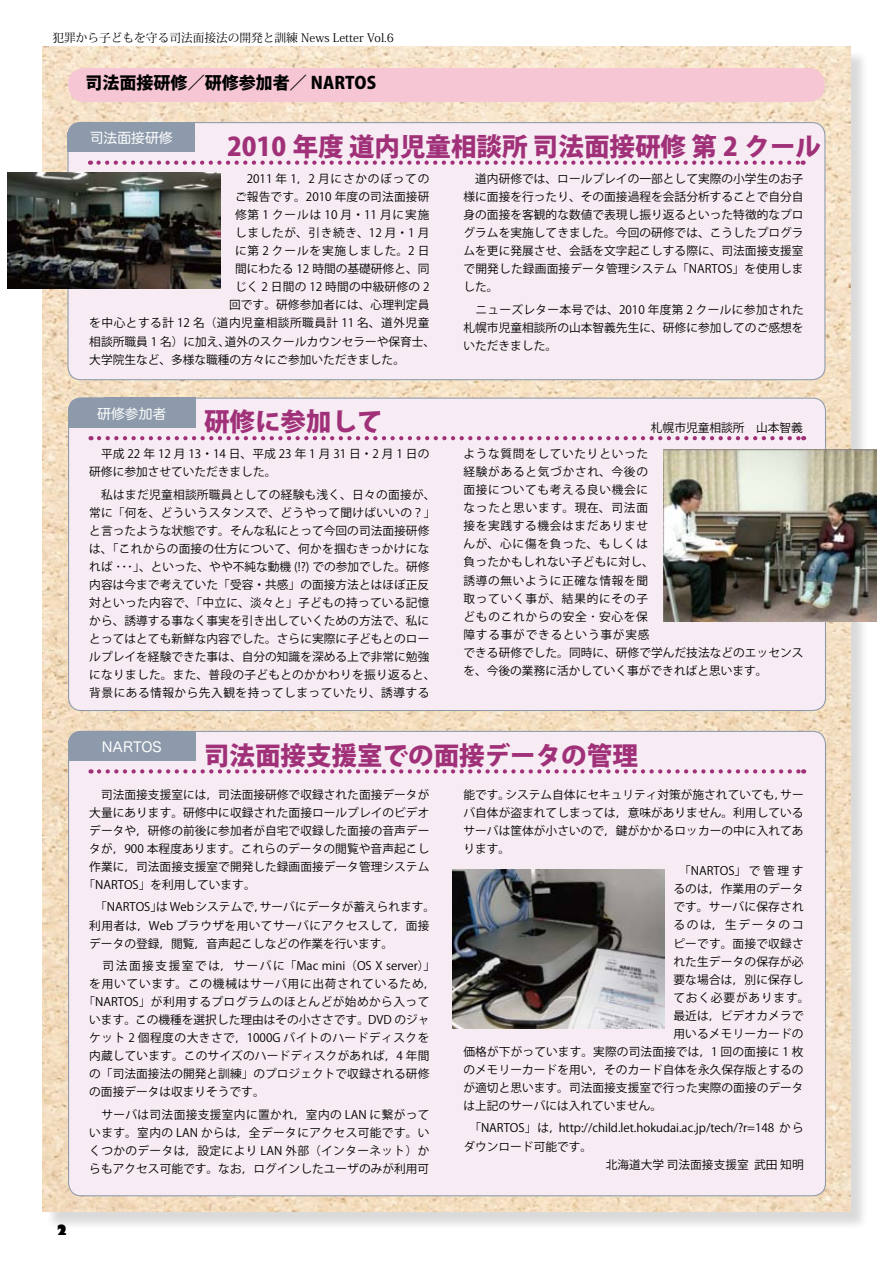
<style>
.page{position:relative;width:893px;height:1263px;background:#fff}
.page>*{position:absolute;margin:0;border:0;box-sizing:border-box;transform-origin:0 0}
.t1{font:800 25.5px "Koz Go Pro";color:#a03179}
.t2{font:800 16.95px "Koz Go Pro";color:#000}
.t3{font:13.8px "Hira Maru Pro W4";color:#fff}
.t4{font:800 13.8px "Gill Sans";color:#000}
.t5{font:11.7px/18px "Koz Go Pro";letter-spacing:.005em;color:#000;text-align:justify}
.t6{font:11.7px/18px "Koz Go Pro";letter-spacing:.055em;color:#000}
.t7{font:11.7px "Koz Go Pro";letter-spacing:.065em;color:#000}
.t8{font:11.7px "Koz Min Pro";color:#000}
.t9{font:11.7px "Koz Go Pro";letter-spacing:.035em;color:#000}
.t10{font:11.7px "Koz Go Pro";letter-spacing:.045em;color:#000}
.t11{font:11.7px "Koz Go Pro";letter-spacing:.04em;color:#000}
.t12{font:11.7px "Koz Go Pro";letter-spacing:.07em;color:#000}
.t13{font:11.7px "Koz Go Pro";letter-spacing:.075em;color:#000}
.t14{font:11.7px "Koz Go Pro";letter-spacing:.145em;color:#000}
</style>
<div class="page">
<div style="left:45px;top:49px;width:824px;height:1181px;background:#000;opacity:.25"></div>
<img style="left:43px;top:47px;width:807px;height:1165px">
<div style="left:68px;top:123px;width:757px;height:257px;background:#f7ecf4;border-radius:13px"></div>
<div style="left:68px;top:68px;width:757px;height:34px;background:#f7c6d5;border-radius:17px"></div>
<svg style="left:98px;top:161px;width:706px;height:4px"></svg>
<div style="left:69px;top:731px;width:756px;height:465px;background:#f7ecf4;border-radius:13px"></div>
<svg style="left:99px;top:769px;width:705px;height:4px"></svg>
<div style="left:68px;top:122px;width:127px;height:30px;background:#8d9aab;border-radius:13px"></div>
<div style="left:68px;top:133px;width:127px;height:19px;background:#8d9aab"></div>
<div style="left:68px;top:731px;width:128px;height:30px;background:#8d9aab;border-radius:13px"></div>
<div style="left:68px;top:741px;width:128px;height:20px;background:#8d9aab"></div>
<div style="left:69px;top:398px;width:756px;height:312px;background:#f7ecf4;border-radius:13px"></div>
<svg style="left:99px;top:436px;width:705px;height:4px"></svg>
<div style="left:68px;top:398px;width:128px;height:29px;background:#8d9aab;border-radius:13px"></div>
<div style="left:68px;top:408px;width:128px;height:19px;background:#8d9aab"></div>
<img style="left:7px;top:172px;width:213px;height:116px">
<img style="left:663px;top:449px;width:213px;height:172px">
<img style="left:452px;top:870px;width:213px;height:159px">
<p class="t8" style="left:52px;top:29px;width:343px">犯罪から子どもを守る司法面接法の開発と訓練 News Letter Vol.6</p>
<h2 class="t2" style="left:86px;top:72px;width:292px">司法面接研修／研修参加者／ NARTOS</h2>
<p class="t3" style="left:90px;top:126px;width:84px">司法面接研修</p>
<h1 class="t1" style="left:227px;top:130px;width:595px">2010 年度 道内児童相談所 司法面接研修 第 2 クール</h1>
<p class="t7" style="left:235px;top:171px;width:196px">　2011 年 1，2 月にさかのぼっての</p>
<p class="t5" style="left:235px;top:188px;width:196px">ご報告です。2010 年度の司法面接研</p>
<p class="t13" style="left:235px;top:207px;width:196px">修第 1 クールは 10 月・11 月に実施</p>
<p class="t6" style="left:235px;top:224px;width:196px">しましたが、引き続き、12 月・1 月</p>
<p class="t12" style="left:235px;top:243px;width:196px">に第 2 クールを実施しました。2 日</p>
<p class="t5" style="left:235px;top:260px;width:196px">間にわたる 12 時間の基礎研修と、同</p>
<p class="t5" style="left:235px;top:278px;width:196px">じく 2 日間の 12 時間の中級研修の 2</p>
<p class="t5" style="left:229px;top:296px;width:202px">回です。研修参加者には、心理判定員</p>
<p class="t11" style="left:89px;top:316px;width:342px">を中心とする計 12 名（道内児童相談所職員計 11 名、道外児童</p>
<p class="t5" style="left:89px;top:333px;width:348px">相談所職員 1 名）に加え、道外のスクールカウンセラーや保育士、</p>
<p class="t5" style="left:89px;top:351px;width:317px">大学院生など、多様な職種の方々にご参加いただきました。</p>
<p class="t3" style="left:97px;top:402px;width:71px">研修参加者</p>
<h1 class="t1" style="left:204px;top:405px;width:180px">研修に参加して</h1>
<p class="t5" style="left:89px;top:445px;width:342px">　平成 22 年 12 月 13・14 日、平成 23 年 1 月 31 日・2 月 1 日の研修に参加させていただきました。</p>
<p class="t5" style="left:89px;top:485px;width:348px;text-align:left">　私はまだ児童相談所職員としての経験も浅く、日々の面接が、常に「何を、どういうスタンスで、どうやって聞けばいいの？」と言ったような状態です。そんな私にとって今回の司法面接研修は、「これからの面接の仕方について、何かを掴むきっかけになれば･･･」、といった、やや不純な動機 (!?) での参加でした。研修内容は今まで考えていた「受容・共感」の面接方法とはほぼ正反対といった内容で、「中立に、淡々と」子どもの持っている記憶から、誘導する事なく事実を引き出していくための方法で、私にとってはとても新鮮な内容でした。さらに実際に子どもとのロールプレイを経験できた事は、自分の知識を深める上で非常に勉強になりました。また、普段の子どもとのかかわりを振り返ると、背景にある情報から先入観を持ってしまっていたり、誘導する</p>
<p class="t5" style="left:463px;top:170px;width:342px">　道内研修では、ロールプレイの一部として実際の小学生のお子様に面接を行ったり、その面接過程を会話分析することで自分自身の面接を客観的な数値で表現し振り返るといった特徴的なプログラムを実施してきました。今回の研修では、こうしたプログラムを更に発展させ、会話を文字起こしする際に、司法面接支援室で開発した録画面接データ管理システム「NARTOS」を使用しました。</p>
<p class="t5" style="left:463px;top:301px;width:342px">　ニューズレター本号では、2010 年度第 2 クールに参加された札幌市児童相談所の山本智義先生に、研修に参加してのご感想をいただきました。</p>
<p class="t5" style="left:651px;top:419px;width:154px">札幌市児童相談所　山本智義</p>
<p class="t6" style="left:463px;top:445px;width:342px">ような質問をしていたりといった<br>経験があると気づかされ、今後の<br>面接についても考える良い機会に<br>なったと思います。現在、司法面<br>接を実践する機会はまだありませ<br>んが、心に傷を負った、もしくは<br>負ったかもしれない子どもに対し、<br>誘導の無いように正確な情報を聞<br>取っていく事が、結果的にその子<br>どものこれからの安全･安心を保<br>障する事ができるという事が実感<br>できる研修でした。同時に、研修で学んだ技法などのエッセンスを、今後の業務に活かしていく事ができればと思います。</p>
<p class="t3" style="left:102px;top:735px;width:62px">NARTOS</p>
<h1 class="t1" style="left:204px;top:739px;width:435px">司法面接支援室での面接データの管理</h1>
<p class="t4" style="left:56px;top:1221px;width:13px">2</p>
<p class="t5" style="left:89px;top:786px;width:342px">　司法面接支援室には，司法面接研修で収録された面接データが</p>
<p class="t5" style="left:89px;top:804px;width:342px">大量にあります。研修中に収録された面接ロールプレイのビデオ</p>
<p class="t5" style="left:89px;top:822px;width:342px">データや，研修の前後に参加者が自宅で収録した面接の音声デー</p>
<p class="t5" style="left:89px;top:840px;width:342px">タが，900 本程度あります。これらのデータの閲覧や音声起こし</p>
<p class="t5" style="left:89px;top:858px;width:342px">作業に，司法面接支援室で開発した録画面接データ管理システム</p>
<p class="t5" style="left:83px;top:876px;width:174px">「NARTOS」を利用しています。</p>
<p class="t5" style="left:89px;top:898px;width:348px;text-align:left">　「NARTOS」は Web システムで，サーバにデータが蓄えられます。利用者は，Web ブラウザを用いてサーバにアクセスして，面接データの登録，閲覧，音声起こしなどの作業を行います。</p>
<p class="t7" style="left:89px;top:958px;width:348px">　司法面接支援室では，サーバに「Mac mini（OS X server）」</p>
<p class="t7" style="left:89px;top:976px;width:348px">を用いています。この機械はサーバ用に出荷されているため，</p>
<p class="t9" style="left:83px;top:994px;width:347px">「NARTOS」が利用するプログラムのほとんどが始めから入って</p>
<p class="t5" style="left:89px;top:1011px;width:342px">います。この機種を選択した理由はその小ささです。DVD のジャ</p>
<p class="t10" style="left:89px;top:1030px;width:342px">ケット 2 個程度の大きさで，1000G バイトのハードディスクを</p>
<p class="t5" style="left:89px;top:1047px;width:342px">内蔵しています。このサイズのハードディスクがあれば，4 年間</p>
<p class="t5" style="left:89px;top:1065px;width:342px">の「司法面接法の開発と訓練」のプロジェクトで収録される研修</p>
<p class="t5" style="left:89px;top:1083px;width:177px">の面接データは収まりそうです。</p>
<p class="t5" style="left:89px;top:1106px;width:342px">　サーバは司法面接支援室内に置かれ，室内の LAN に繋がっています。室内の LAN からは，全データにアクセス可能です。いくつかのデータは，設定により LAN 外部（インターネット）からもアクセス可能です。なお，ログインしたユーザのみが利用可</p>
<p class="t5" style="left:463px;top:786px;width:342px">能です。システム自体にセキュリティ対策が施されていても，サーバ自体が盗まれてしまっては，意味がありません。利用しているサーバは筐体が小さいので，鍵がかかるロッカーの中に入れてあります。</p>
<p class="t5" style="left:673px;top:862px;width:132px">　「NARTOS」で管理す</p>
<p class="t5" style="left:673px;top:880px;width:132px">るのは，作業用のデータ</p>
<p class="t5" style="left:673px;top:898px;width:132px">です。サーバに保存され</p>
<p class="t14" style="left:673px;top:917px;width:132px">るのは，生データのコ</p>
<p class="t5" style="left:673px;top:934px;width:132px">ピーです。面接で収録さ</p>
<p class="t5" style="left:673px;top:952px;width:132px">れた生データの保存が必</p>
<p class="t5" style="left:673px;top:971px;width:132px">要な場合は，別に保存し</p>
<p class="t12" style="left:673px;top:990px;width:138px">ておく必要があります。</p>
<p class="t5" style="left:673px;top:1007px;width:132px">最近は，ビデオカメラで</p>
<p class="t5" style="left:673px;top:1025px;width:132px">用いるメモリーカードの</p>
<p class="t5" style="left:463px;top:1043px;width:342px">価格が下がっています。実際の司法面接では，1 回の面接に 1 枚</p>
<p class="t5" style="left:463px;top:1061px;width:342px">のメモリーカードを用い，そのカード自体を永久保存版とするの</p>
<p class="t5" style="left:463px;top:1079px;width:342px">が適切と思います。司法面接支援室で行った実際の面接のデータ</p>
<p class="t5" style="left:463px;top:1097px;width:200px">は上記のサーバには入れていません。</p>
<p class="t5" style="left:463px;top:1119px;width:342px">　「NARTOS」は，http://child.let.hokudai.ac.jp/tech/?r=148 から</p>
<p class="t5" style="left:463px;top:1137px;width:130px">ダウンロード可能です。</p>
<p class="t5" style="left:606px;top:1155px;width:199px">北海道大学司法面接支援室 武田知明</p>
</div>
